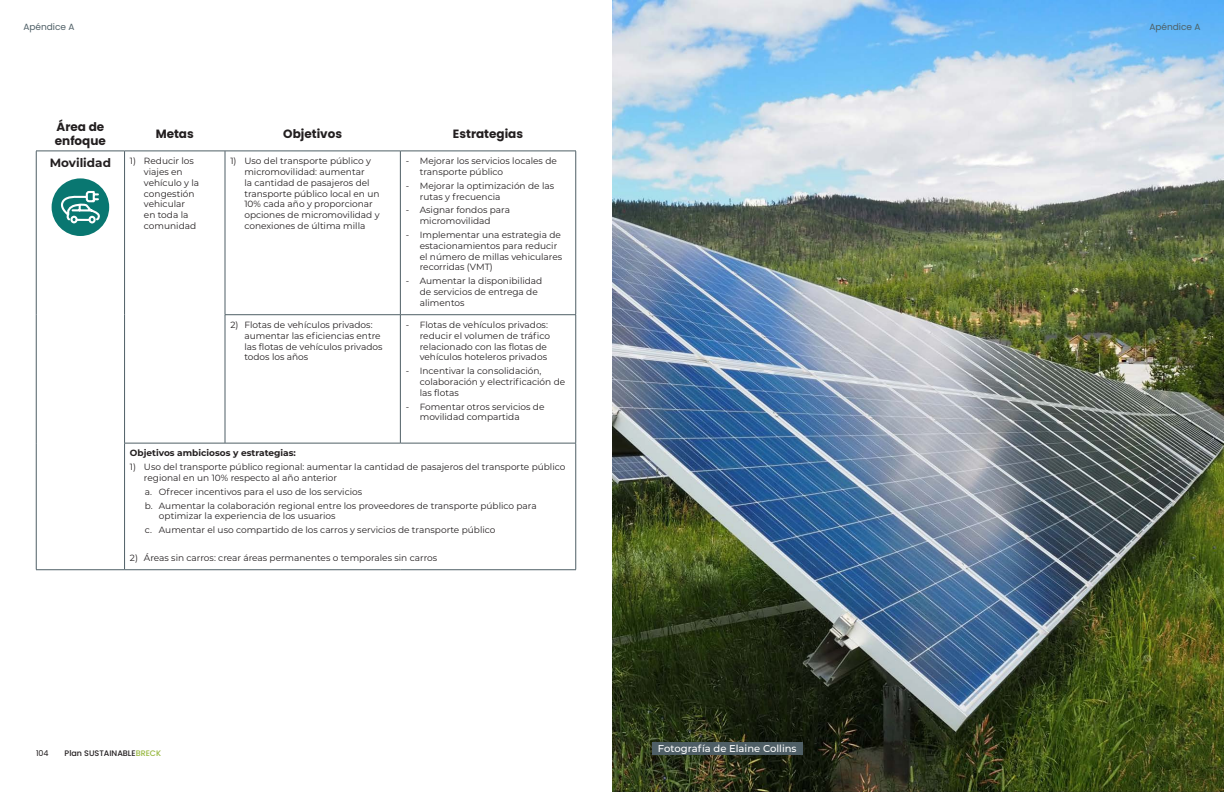
<style>
.page{position:relative;width:1224px;height:792px;background:#fff}
.page>*{position:absolute;margin:0;border:0;box-sizing:border-box;transform-origin:0 0}
.t1{font:700 12px/14.4px "Poppins";color:#231f20}
.t2{font:700 12px "Montserrat";color:#231f20}
.t3{font:500 10px "Montserrat";color:#fff}
.List_Paragraph{font:9px/10.8px "Montserrat";color:#231f20}
.List_Paragraph-2{font:700 9px "Montserrat";color:#231f20}
.t4{font:9px "Poppins";color:#4f5f66}
.t5{font:500 8px "Poppins";color:#231f20}
.t6{font:8px "Poppins";color:#231f20}
.s1{color:#98b841}
</style>
<div class="page">
<img style="left:612px;top:0;width:612px;height:792px">
<hr style="left:124px;top:443px;width:101px;height:1px;background:#4f5f66">
<hr style="left:36px;top:569px;width:89px;height:1px;background:#4f5f66">
<hr style="left:125px;top:569px;width:100px;height:1px;background:#4f5f66">
<hr style="left:225px;top:569px;width:175px;height:1px;background:#4f5f66">
<hr style="left:400px;top:569px;width:176px;height:1px;background:#4f5f66">
<hr style="left:36px;top:151px;width:1px;height:164px;background:#4f5f66">
<hr style="left:124px;top:151px;width:1px;height:164px;background:#4f5f66">
<hr style="left:36px;top:315px;width:1px;height:128px;background:#4f5f66">
<hr style="left:124px;top:315px;width:1px;height:128px;background:#4f5f66">
<hr style="left:36px;top:443px;width:1px;height:126px;background:#4f5f66">
<hr style="left:124px;top:443px;width:1px;height:126px;background:#4f5f66">
<hr style="left:225px;top:151px;width:1px;height:163px;background:#4f5f66">
<hr style="left:400px;top:151px;width:1px;height:163px;background:#4f5f66">
<hr style="left:576px;top:151px;width:1px;height:163px;background:#4f5f66">
<hr style="left:225px;top:314px;width:175px;height:1px;background:#4f5f66">
<hr style="left:225px;top:315px;width:1px;height:128px;background:#4f5f66">
<hr style="left:400px;top:314px;width:176px;height:1px;background:#4f5f66">
<hr style="left:400px;top:315px;width:1px;height:128px;background:#4f5f66">
<hr style="left:576px;top:315px;width:1px;height:128px;background:#4f5f66">
<hr style="left:225px;top:443px;width:175px;height:1px;background:#4f5f66">
<hr style="left:400px;top:443px;width:176px;height:1px;background:#4f5f66">
<hr style="left:576px;top:443px;width:1px;height:126px;background:#4f5f66">
<hr style="left:36px;top:151px;width:89px;height:1px;background:#4f5f66">
<hr style="left:125px;top:151px;width:100px;height:1px;background:#4f5f66">
<hr style="left:225px;top:151px;width:175px;height:1px;background:#4f5f66">
<hr style="left:400px;top:151px;width:176px;height:1px;background:#4f5f66">
<div style="left:52px;top:178px;width:57px;height:58px;background:#097771;border-radius:50%"></div>
<svg style="left:61px;top:190px;width:39px;height:34px"></svg>
<div style="left:652px;top:742px;width:151px;height:13px;background:#4f5f66"></div>
<p class="t4" style="left:23px;top:22px;width:53px">Apéndice A</p>
<p class="t1" style="left:55px;top:119px;width:53px">Área de enfoque</p>
<p class="t1" style="left:156px;top:126px;width:40px">Metas</p>
<p class="t1" style="left:283px;top:126px;width:60px">Objetivos</p>
<p class="t1" style="left:453px;top:126px;width:72px">Estrategias</p>
<p class="t2" style="left:50px;top:154px;width:63px">Movilidad</p>
<p class="List_Paragraph" style="left:144px;top:155px;width:57px;text-indent:-14px">1) Reducir los viajes en vehículo y la congestión vehicular<br>en toda la comunidad</p>
<p class="List_Paragraph" style="left:244px;top:155px;width:137px;text-indent:-14px">1) Uso del transporte público y micromovilidad: aumentar<br>la cantidad de pasajeros del transporte público local en un<br>10% cada año y proporcionar opciones de micromovilidad y conexiones de última milla</p>
<p class="List_Paragraph" style="left:420px;top:155px;width:139px;text-indent:-14px">- Mejorar los servicios locales de transporte público</p>
<p class="List_Paragraph" style="left:420px;top:180px;width:136px;text-indent:-14px">- Mejorar la optimización de las rutas y frecuencia</p>
<p class="List_Paragraph" style="left:406px;top:204px;width:106px;text-align:center">- Asignar fondos para micromovilidad</p>
<p class="List_Paragraph" style="left:420px;top:229px;width:144px;text-indent:-14px">- Implementar una estrategia de estacionamientos para reducir el número de millas vehiculares recorridas (VMT)</p>
<p class="List_Paragraph" style="left:420px;top:275px;width:124px;text-indent:-14px">- Aumentar la disponibilidad de servicios de entrega de alimentos</p>
<p class="List_Paragraph" style="left:244px;top:319px;width:140px;text-indent:-14px">2) Flotas de vehículos privados: aumentar las eficiencias entre las flotas de vehículos privados todos los años</p>
<p class="List_Paragraph" style="left:420px;top:319px;width:132px;text-indent:-14px">- Flotas de vehículos privados: reducir el volumen de tráfico relacionado con las flotas de vehículos hoteleros privados</p>
<p class="List_Paragraph" style="left:420px;top:365px;width:147px;text-indent:-14px">- Incentivar la consolidación, colaboración y electrificación de las flotas</p>
<p class="List_Paragraph" style="left:420px;top:401px;width:126px;text-indent:-14px">- Fomentar otros servicios de movilidad compartida</p>
<p class="List_Paragraph-2" style="left:130px;top:447px;width:167px">Objetivos ambiciosos y estrategias:</p>
<p class="List_Paragraph" style="left:144px;top:461px;width:423px;text-indent:-14px">1) Uso del transporte público regional: aumentar la cantidad de pasajeros del transporte público regional en un 10% respecto al año anterior</p>
<p class="List_Paragraph" style="left:145px;top:486px;width:219px">a. Ofrecer incentivos para el uso de los servicios</p>
<p class="List_Paragraph" style="left:159px;top:500px;width:379px;text-indent:-14px">b. Aumentar la colaboración regional entre los proveedores de transporte público para optimizar la experiencia de los usuarios</p>
<p class="List_Paragraph" style="left:145px;top:524px;width:352px">c. Aumentar el uso compartido de los carros y servicios de transporte público</p>
<p class="List_Paragraph" style="left:130px;top:552px;width:309px">2) Áreas sin carros: crear áreas permanentes o temporales sin carros</p>
<p class="t6" style="left:36px;top:749px;width:14px">104</p>
<p class="t5" style="left:65px;top:749px;width:98px">Plan SUSTAINABLE<span class="s1">BRECK</span></p>
<p class="t3" style="left:658px;top:741px;width:140px">Fotografía de Elaine Collins</p>
<p class="t4" style="left:1149px;top:22px;width:53px">Apéndice A</p>
</div>
